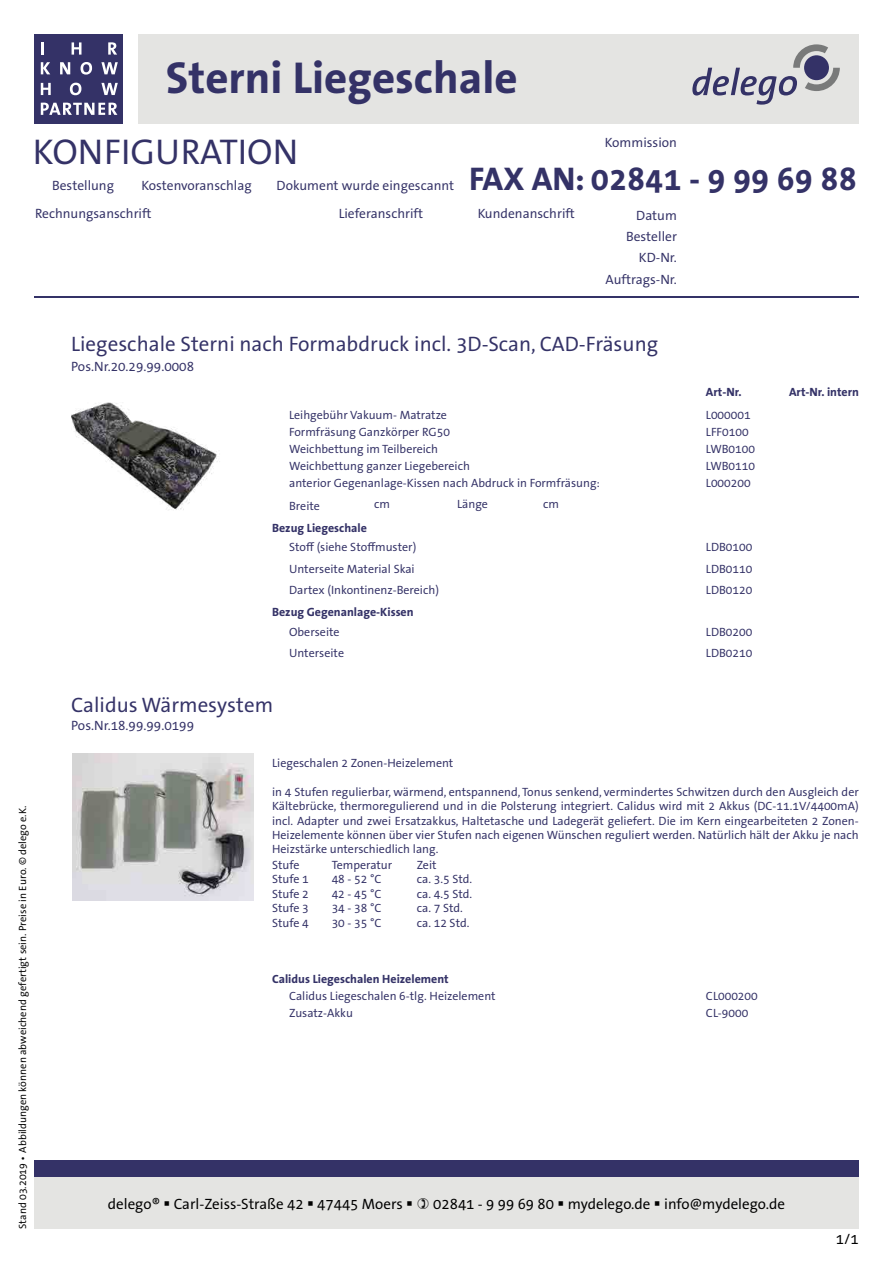
<style>
.page{position:relative;width:893px;height:1263px;background:#fff}
.page>*{position:absolute;margin:0;border:0;box-sizing:border-box;transform-origin:0 0}
.t1{font:700 45px "The Sans Office";color:#343267}
.t2{font:36px "The Sans Office";color:#343267}
.t3{font:700 33px "The Sans Office";color:#343267}
.t4{font:21px "The Sans Office";color:#343267}
.t5{font:15px "The Sans Office";color:#000}
.t6{font:13.5px "The Sans Office";color:#343267}
.t7{font:12px/14.4px "The Sans Office";color:#343267;text-align:justify}
.t8{font:700 12px "The Sans Office";color:#343267}
.t9{font:10.5px "The Sans Office";color:#000}
</style>
<div class="page">
<div style="left:34px;top:34px;width:89px;height:89px;background:#343267"></div>
<svg style="left:41px;top:42px;width:2px;height:13px"></svg>
<svg style="left:72px;top:42px;width:9px;height:13px"></svg>
<svg style="left:41px;top:83px;width:10px;height:12px"></svg>
<svg style="left:108px;top:42px;width:9px;height:13px"></svg>
<svg style="left:41px;top:62px;width:9px;height:12px"></svg>
<svg style="left:60px;top:62px;width:10px;height:12px"></svg>
<svg style="left:81px;top:62px;width:11px;height:13px"></svg>
<svg style="left:70px;top:83px;width:11px;height:12px"></svg>
<svg style="left:41px;top:103px;width:76px;height:12px"></svg>
<svg style="left:101px;top:62px;width:17px;height:12px"></svg>
<svg style="left:101px;top:83px;width:17px;height:12px"></svg>
<div style="left:139px;top:34px;width:720px;height:89px;background:#e4e4e2"></div>
<svg style="left:692px;top:44px;width:148px;height:61px"></svg>
<div style="left:34px;top:1161px;width:825px;height:17px;background:#343267"></div>
<div style="left:34px;top:1178px;width:825px;height:51px;background:#e4e4e2"></div>
<hr style="left:34px;top:297px;width:825px;height:1px;background:#343267">
<img style="left:71px;top:402px;width:149px;height:108px">
<img style="left:72px;top:753px;width:181px;height:147px">
<h1 class="t1" style="left:166px;top:49px;width:353px">Sterni Liegeschale</h1>
<p class="t2" style="left:33px;top:128px;width:267px">KONFIGURATION</p>
<p class="t6" style="left:605px;top:134px;width:74px">Kommission</p>
<p class="t3" style="left:469px;top:158px;width:389px">FAX AN: 02841 - 9 99 69 88</p>
<p class="t6" style="left:52px;top:177px;width:64px">Bestellung</p>
<p class="t6" style="left:141px;top:177px;width:112px">Kostenvoranschlag</p>
<p class="t6" style="left:277px;top:177px;width:179px">Dokument wurde eingescannt</p>
<p class="t6" style="left:339px;top:205px;width:86px">Lieferanschrift</p>
<p class="t6" style="left:478px;top:205px;width:99px">Kundenanschrift</p>
<p class="t6" style="left:35px;top:205px;width:118px">Rechnungsanschrift</p>
<p class="t6" style="left:636px;top:206px;width:42px">Datum</p>
<p class="t6" style="left:626px;top:228px;width:52px">Besteller</p>
<p class="t6" style="left:606px;top:270px;width:73px">Auftrags-Nr.</p>
<p class="t6" style="left:639px;top:249px;width:40px">KD-Nr.</p>
<p class="t9" style="left:16px;top:1229px;width:425px;rotate:-90deg">Stand 03.2019 • Abbildungen können abweichend gefertigt sein. Preise in Euro. © delego e.K.</p>
<p class="t4" style="left:71px;top:331px;width:588px">Liegeschale Sterni nach Formabdruck incl. 3D-Scan, CAD-Fräsung</p>
<p class="t6" style="left:71px;top:358px;width:124px">Pos.Nr.20.29.99.0008</p>
<p class="t7" style="left:289px;top:408px;width:159px">Leihgebühr Vakuum- Matratze</p>
<p class="t7" style="left:289px;top:459px;width:182px">Weichbettung ganzer Liegebereich</p>
<p class="t7" style="left:289px;top:476px;width:312px">anterior Gegenanlage-Kissen nach Abdruck in Formfräsung:</p>
<p class="t7" style="left:289px;top:498px;width:32px">Breite</p>
<p class="t7" style="left:374px;top:497px;width:17px">cm</p>
<p class="t7" style="left:457px;top:497px;width:32px">Länge</p>
<p class="t7" style="left:543px;top:497px;width:17px">cm</p>
<p class="t8" style="left:272px;top:520px;width:96px">Bezug Liegeschale</p>
<p class="t7" style="left:289px;top:425px;width:162px">Formfräsung Ganzkörper RG50</p>
<p class="t7" style="left:289px;top:442px;width:150px">Weichbettung im Teilbereich</p>
<p class="t7" style="left:289px;top:540px;width:129px">Stoff (siehe Stoffmuster)</p>
<p class="t7" style="left:289px;top:561px;width:127px">Unterseite Material Skai</p>
<p class="t7" style="left:289px;top:582px;width:151px">Dartex (Inkontinenz-Bereich)</p>
<p class="t8" style="left:272px;top:605px;width:143px">Bezug Gegenanlage-Kissen</p>
<p class="t7" style="left:289px;top:624px;width:52px">Oberseite</p>
<p class="t4" style="left:71px;top:692px;width:203px">Calidus Wärmesystem</p>
<p class="t6" style="left:71px;top:717px;width:124px">Pos.Nr.18.99.99.0199</p>
<p class="t7" style="left:289px;top:646px;width:56px">Unterseite</p>
<p class="t8" style="left:706px;top:384px;width:37px">Art-Nr.</p>
<p class="t8" style="left:789px;top:384px;width:71px">Art-Nr. intern</p>
<p class="t7" style="left:706px;top:408px;width:46px">L000001</p>
<p class="t7" style="left:706px;top:442px;width:51px">LWB0100</p>
<p class="t7" style="left:706px;top:425px;width:44px">LFF0100</p>
<p class="t7" style="left:706px;top:459px;width:51px">LWB0110</p>
<p class="t7" style="left:706px;top:476px;width:46px">L000200</p>
<p class="t7" style="left:706px;top:540px;width:48px">LDB0100</p>
<p class="t7" style="left:706px;top:561px;width:48px">LDB0110</p>
<p class="t7" style="left:706px;top:582px;width:48px">LDB0120</p>
<p class="t7" style="left:706px;top:624px;width:48px">LDB0200</p>
<p class="t7" style="left:706px;top:646px;width:48px">LDB0210</p>
<p class="t7" style="left:272px;top:755px;width:183px">Liegeschalen 2 Zonen-Heizelement</p>
<p class="t7" style="left:272px;top:784px;width:588px">in 4 Stufen regulierbar, wärmend, entspannend, Tonus senkend, vermindertes Schwitzen durch den Ausgleich der Kältebrücke, thermoregulierend und in die Polsterung integriert. Calidus wird mit 2 Akkus (DC-11.1V/4400mA) incl. Adapter und zwei Ersatzakkus, Haltetasche und Ladegerät geliefert. Die im Kern eingearbeiteten 2 Zonen-Heizelemente können über vier Stufen nach eigenen Wünschen reguliert werden. Natürlich hält der Akku je nach Heizstärke unterschiedlich lang.</p>
<p class="t7" style="left:272px;top:857px;width:29px">Stufe</p>
<p class="t7" style="left:332px;top:857px;width:62px">Temperatur</p>
<p class="t7" style="left:417px;top:857px;width:21px">Zeit</p>
<p class="t7" style="left:272px;top:872px;width:38px">Stufe 1</p>
<p class="t7" style="left:332px;top:872px;width:51px">48 - 52 °C</p>
<p class="t7" style="left:417px;top:872px;width:57px">ca. 3.5 Std.</p>
<p class="t7" style="left:272px;top:886px;width:38px">Stufe 2</p>
<p class="t7" style="left:332px;top:886px;width:51px">42 - 45 °C</p>
<p class="t7" style="left:417px;top:886px;width:57px">ca. 4.5 Std.</p>
<p class="t7" style="left:272px;top:901px;width:38px">Stufe 3</p>
<p class="t7" style="left:332px;top:901px;width:51px">34 - 38 °C</p>
<p class="t7" style="left:417px;top:901px;width:48px">ca. 7 Std.</p>
<p class="t7" style="left:272px;top:915px;width:38px">Stufe 4</p>
<p class="t7" style="left:332px;top:915px;width:51px">30 - 35 °C</p>
<p class="t7" style="left:417px;top:915px;width:54px">ca. 12 Std.</p>
<p class="t8" style="left:272px;top:971px;width:178px">Calidus Liegeschalen Heizelement</p>
<p class="t7" style="left:289px;top:988px;width:208px">Calidus Liegeschalen 6-tlg. Heizelement</p>
<p class="t7" style="left:289px;top:1005px;width:65px">Zusatz-Akku</p>
<p class="t7" style="left:706px;top:988px;width:53px">CL000200</p>
<p class="t7" style="left:706px;top:1005px;width:44px">CL-9000</p>
<p class="t5" style="left:108px;top:1194px;width:307px">delego® ▪ Carl-Zeiss-Straße 42 ▪ 47445 Moers ▪</p>
<p class="t5" style="left:433px;top:1194px;width:353px">02841 - 9 99 69 80 ▪ mydelego.de ▪ info@mydelego.de</p>
<p class="t5" style="left:836px;top:1229px;width:24px">1/1</p>
</div>
